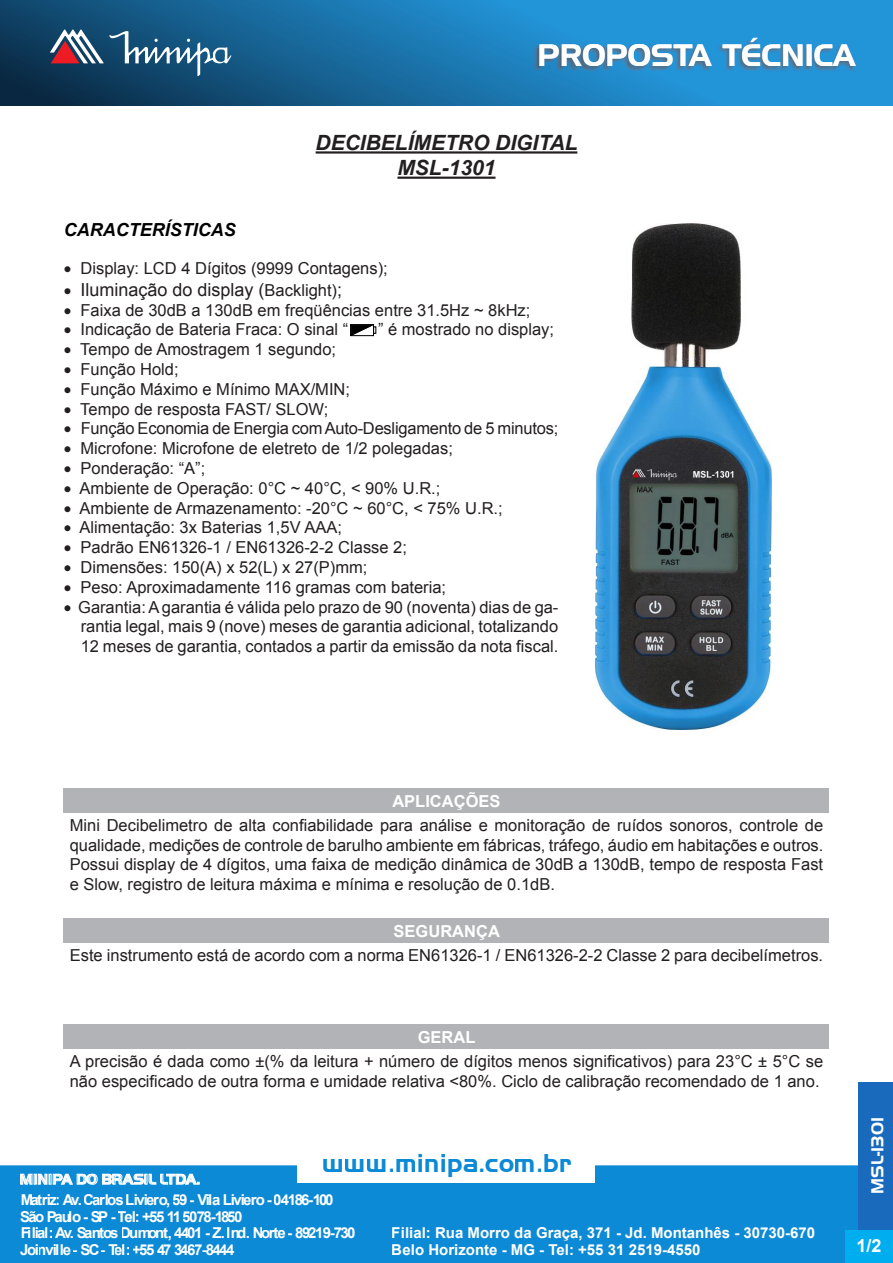
<style>
.page{position:relative;width:893px;height:1263px;background:#fff}
.page>*{position:absolute;margin:0;border:0;box-sizing:border-box;transform-origin:0 0}
.t1{font:30px "Handel Gothic BT";color:#fff}
.t2{font:700 27px "Handel Got D";color:#0d8ad5}
.t3{font:italic 700 21px "Arial";color:#231f20}
.Texto_padrão{font:18px "Arial";color:#231f20}
.t4{font:italic 700 18px "Arial";color:#000}
.t5{font:700 18px "Handel Got D";color:#fff}
.t6{font:700 18px "Arial";color:#fff}
.Texto_padrão-2{font:16.5px/19.8px "Arial";color:#231f20;text-align:justify}
.t7{font:700 16.5px "Arial";color:#fff}
.t8{font:700 15px/16.5px "Arial";letter-spacing:-.1em;color:#fff}
.t9{font:700 15px/16.5px "Arial";color:#fff}
.t10{font:700 15px "Handel Got D";color:#fff}
.s1{font-size:16.5px}
</style>
<div class="page">
<div style="left:0;top:1165px;width:859px;height:98px;background:#0d8ad5"></div>
<div style="left:297px;top:1149px;width:298px;height:33px;background:#fff"></div>
<svg style="left:20px;top:1171px;width:180px;height:14px;background:#60b2e3"></svg>
<div style="left:859px;top:1082px;width:34px;height:181px;background:#1969bc"></div>
<div style="left:845px;top:1230px;width:48px;height:33px;background:#00adef"></div>
<svg style="left:0;top:0;width:893px;height:106px;background:#1a72a9"></svg>
<svg style="left:50px;top:29px;width:182px;height:47px;background:#3e6584"></svg>
<img style="left:534px;top:41px;width:323px;height:31px">
<hr style="left:316px;top:151px;width:261px;height:3px;background:#231f20">
<hr style="left:397px;top:177px;width:98px;height:2px;background:#231f20">
<svg style="left:350px;top:324px;width:26px;height:12px"></svg>
<div style="left:64px;top:789px;width:765px;height:24px;background:#b2b3b7"></div>
<div style="left:64px;top:918px;width:765px;height:24px;background:#b2b3b7"></div>
<div style="left:64px;top:1025px;width:765px;height:24px;background:#b2b3b7"></div>
<img style="left:596px;top:223px;width:176px;height:507px">
<h1 class="t1" style="left:538px;top:38px;width:319px">PROPOSTA TÉCNICA</h1>
<p class="t3" style="left:316px;top:129px;width:264px">DECIBELÍMETRO DIGITAL</p>
<p class="t3" style="left:397px;top:154px;width:100px">MSL-1301</p>
<p class="t4" style="left:64px;top:218px;width:173px">CARACTERÍSTICAS</p>
<p class="Texto_padrão-2" style="left:64px;top:259px;width:325px">• Display: LCD 4 Dígitos (9999 Contagens);</p>
<p class="Texto_padrão" style="left:64px;top:278px;width:280px">• Iluminação do display (<span class="s1">Backlight)</span>;</p>
<p class="Texto_padrão-2" style="left:64px;top:300px;width:468px">• Faixa de 30dB a 130dB em freqüências entre 31.5Hz ~ 8kHz;</p>
<p class="Texto_padrão-2" style="left:64px;top:320px;width:286px">• Indicação de Bateria Fraca: O sinal “</p>
<p class="Texto_padrão-2" style="left:378px;top:320px;width:178px">” é mostrado no display;</p>
<p class="Texto_padrão-2" style="left:64px;top:340px;width:274px">• Tempo de Amostragem 1 segundo;</p>
<p class="Texto_padrão-2" style="left:64px;top:359px;width:116px">• Função Hold;</p>
<p class="Texto_padrão-2" style="left:64px;top:379px;width:288px">• Função Máximo e Mínimo MAX/MIN;</p>
<p class="Texto_padrão-2" style="left:64px;top:399px;width:266px">• Tempo de resposta FAST/ SLOW;</p>
<p class="Texto_padrão-2" style="left:64px;top:419px;width:496px">• Função Economia de Energia com Auto-Desligamento de 5 minutos;</p>
<p class="Texto_padrão-2" style="left:64px;top:439px;width:391px">• Microfone: Microfone de eletreto de 1/2 polegadas;</p>
<p class="Texto_padrão-2" style="left:64px;top:458px;width:143px">• Ponderação: “A”;</p>
<p class="Texto_padrão-2" style="left:64px;top:478px;width:378px">• Ambiente de Operação: 0°C ~ 40°C, &lt; 90% U.R.;</p>
<p class="Texto_padrão-2" style="left:64px;top:498px;width:440px">• Ambiente de Armazenamento: -20°C ~ 60°C, &lt; 75% U.R.;</p>
<p class="Texto_padrão-2" style="left:64px;top:518px;width:280px">• Alimentação: 3x Baterias 1,5V AAA;</p>
<p class="Texto_padrão-2" style="left:64px;top:538px;width:345px">• Padrão EN61326-1 / EN61326-2-2 Classe 2;</p>
<p class="Texto_padrão-2" style="left:64px;top:557px;width:305px">• Dimensões: 150(A) x 52(L) x 27(P)mm;</p>
<p class="Texto_padrão-2" style="left:64px;top:577px;width:384px">• Peso: Aproximadamente 116 gramas com bateria;</p>
<p class="Texto_padrão-2" style="left:81px;top:597px;width:479px;text-indent:-17px">• Garantia: A garantia é válida pelo prazo de 90 (noventa) dias de ga&shy;rantia legal, mais 9 (nove) meses de garantia adicional, totalizando 12 meses de garantia, contados a partir da emissão da nota fiscal.</p>
<p class="t7" style="left:392px;top:790px;width:110px">APLICAÇÕES</p>
<p class="Texto_padrão-2" style="left:70px;top:815px;width:755px">Mini Decibelimetro de alta confiabilidade para análise e monitoração de ruídos sonoros, controle de qualidade, medições de controle de barulho ambiente em fábricas, tráfego, áudio em habitações e outros.<br>Possui display de 4 dígitos, uma faixa de medição dinâmica de 30dB a 130dB, tempo de resposta Fast e Slow, registro de leitura máxima e mínima e resolução de 0.1dB.</p>
<p class="t7" style="left:394px;top:920px;width:108px">SEGURANÇA</p>
<p class="Texto_padrão-2" style="left:70px;top:945px;width:755px">Este instrumento está de acordo com a norma EN61326-1 / EN61326-2-2 Classe 2 para decibelímetros.</p>
<p class="t7" style="left:418px;top:1026px;width:59px">GERAL</p>
<p class="Texto_padrão-2" style="left:70px;top:1051px;width:755px">A precisão é dada como ±(% da leitura + número de dígitos menos significativos) para 23°C ± 5°C se não especificado de outra forma e umidade relativa &lt;80%. Ciclo de calibração recomendado de 1 ano.</p>
<h2 class="t2" style="left:322px;top:1148px;width:251px">www.minipa.com.br</h2>
<p class="t10" style="left:20px;top:1171px;width:182px">MINIPA DO BRASIL LTDA.</p>
<p class="t8" style="left:20px;top:1192px;width:337px">Matriz: Av. Carlos Liviero, 59 - Vila Liviero - 04186-100<br>São Paulo - SP - Tel: +55 11 5078-1850<br>Filial: Av. Santos Dumont, 4401 - Z. Ind. Norte - 89219-730<br>Joinville - SC - Tel: +55 47 3467-8444</p>
<p class="t9" style="left:392px;top:1225px;width:425px">Filial: Rua Morro da Graça, 371 - Jd. Montanhês - 30730-670<br>Belo Horizonte - MG - Tel: +55 31 2519-4550</p>
<p class="t5" style="left:867px;top:1194px;width:78px;rotate:-90deg">MSL-1301</p>
<p class="t6" style="left:856px;top:1233px;width:27px">1/2</p>
</div>
